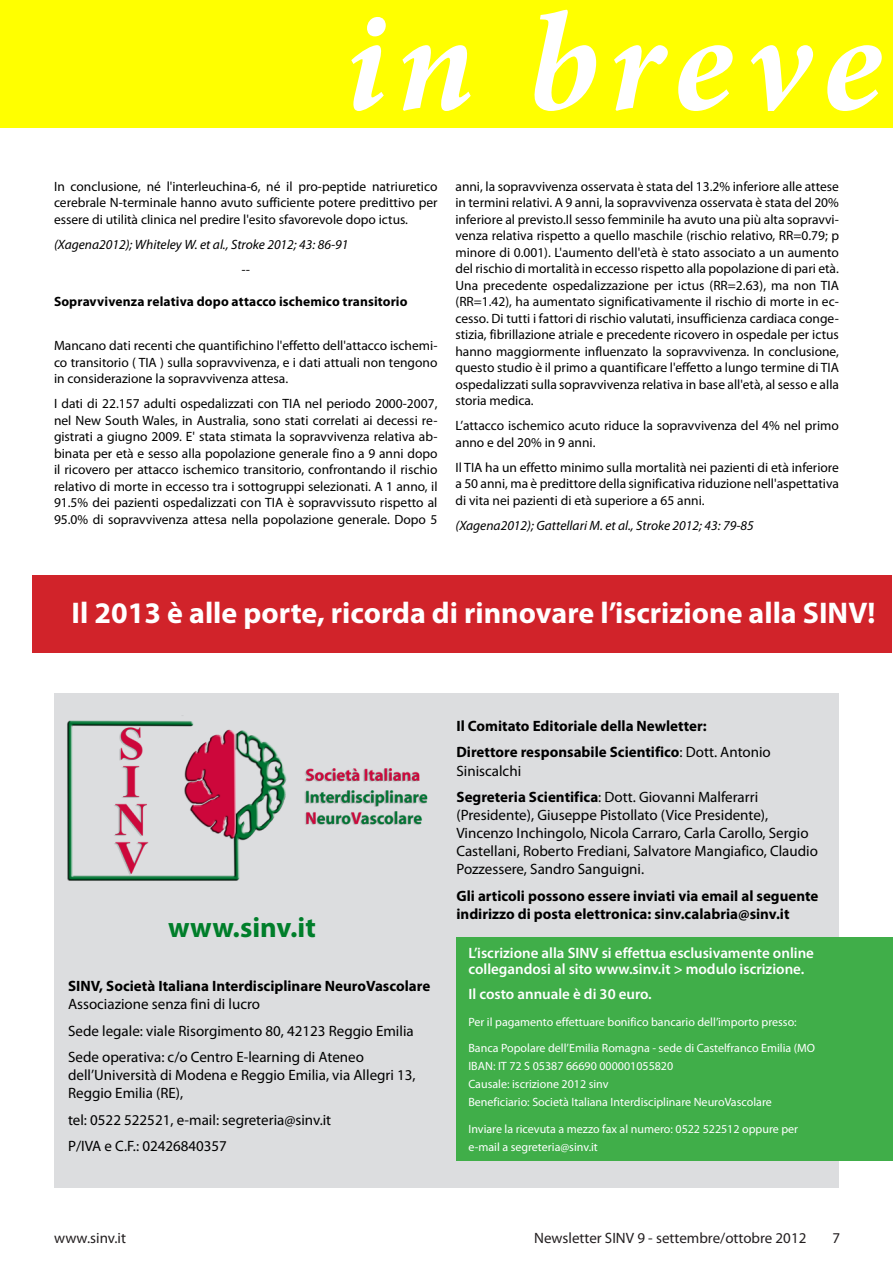
<style>
.page{position:relative;width:893px;height:1263px;background:#fff}
.page>*{position:absolute;margin:0;border:0;box-sizing:border-box;transform-origin:0 0}
.t1{font:italic 700 141.6px "Minion Pro";letter-spacing:.07em;color:#fff}
.t2{font:700 30px "Myriad Pro";color:#fff}
.testo{font:700 28.5px "Myriad Pro";color:#007e2a}
.testo-2{font:15px/18px "Myriad Pro";color:#000}
.testo-3{font:700 15px/18px "Myriad Pro";color:#000}
.testo-4{font:600 15px/16.5px "Myriad Pro";color:#fff}
.t3{font:15px "Myriad Pro";color:#231f20}
.testo-5{font:13.5px/16.5px "Myriad Pro";color:#000;text-align:justify}
.testo-6{font:italic 13.5px "Myriad Pro";color:#000}
.titolo_brevi{font:700 13.5px "Myriad Pro";letter-spacing:.01em;color:#000}
.testo-7{font:12px/18px "Myriad Pro";color:#fff}
.s1{font-weight:400}
.s2{font-weight:700}
</style>
<div class="page">
<div style="left:0;top:0;width:893px;height:128px;background:#ff0"></div>
<div style="left:54px;top:693px;width:785px;height:495px;background:#dcdddf"></div>
<div style="left:456px;top:937px;width:437px;height:224px;background:#40ae49"></div>
<img style="left:67px;top:715px;width:361px;height:166px">
<div style="left:32px;top:575px;width:860px;height:77px;background:#d1232a"></div>
<p class="t1" style="left:345px;top:-37px;width:538px">in breve</p>
<p class="testo-5" style="left:54px;top:178px;width:385px">In conclusione, né l'interleuchina-6, né il pro-peptide natriuretico cerebrale N-terminale hanno avuto sufficiente potere predittivo per essere di utilità clinica nel predire l'esito sfavorevole dopo ictus.</p>
<p class="testo-6" style="left:54px;top:236px;width:296px">(Xagena2012); Whiteley W. et al., Stroke 2012; 43: 86-91</p>
<p class="testo-6" style="left:242px;top:261px;width:10px">--</p>
<p class="titolo_brevi" style="left:54px;top:292px;width:355px">Sopravvivenza relativa dopo attacco ischemico transitorio</p>
<p class="testo-5" style="left:54px;top:337px;width:385px">Mancano dati recenti che quantifichino l'effetto dell'attacco ischemi&shy;co transitorio ( TIA ) sulla sopravvivenza, e i dati attuali non tengono in considerazione la sopravvivenza attesa.</p>
<p class="testo-5" style="left:54px;top:395px;width:385px">I dati di 22.157 adulti ospedalizzati con TIA nel periodo 2000-2007, nel New South Wales, in Australia, sono stati correlati ai decessi re&shy;gistrati a giugno 2009. E' stata stimata la sopravvivenza relativa ab&shy;binata per età e sesso alla popolazione generale fino a 9 anni dopo il ricovero per attacco ischemico transitorio, confrontando il rischio relativo di morte in eccesso tra i sottogruppi selezionati. A 1 anno, il 91.5% dei pazienti ospedalizzati con TIA è sopravvissuto rispetto al 95.0% di sopravvivenza attesa nella popolazione generale. Dopo 5</p>
<p class="testo-5" style="left:455px;top:178px;width:385px">anni, la sopravvivenza osservata è stata del 13.2% inferiore alle attese in termini relativi. A 9 anni, la sopravvivenza osservata è stata del 20% inferiore al previsto.Il sesso femminile ha avuto una più alta sopravvi&shy;venza relativa rispetto a quello maschile (rischio relativo, RR=0.79; p minore di 0.001). L'aumento dell'età è stato associato a un aumento del rischio di mortalità in eccesso rispetto alla popolazione di pari età.<br>Una precedente ospedalizzazione per ictus (RR=2.63), ma non TIA (RR=1.42), ha aumentato significativamente il rischio di morte in ec&shy;cesso. Di tutti i fattori di rischio valutati, insufficienza cardiaca conge&shy;stizia, fibrillazione atriale e precedente ricovero in ospedale per ictus hanno maggiormente influenzato la sopravvivenza. In conclusione, questo studio è il primo a quantificare l'effetto a lungo termine di TIA ospedalizzati sulla sopravvivenza relativa in base all'età, al sesso e alla storia medica.</p>
<p class="testo-5" style="left:455px;top:417px;width:385px">L’attacco ischemico acuto riduce la sopravvivenza del 4% nel primo anno e del 20% in 9 anni.</p>
<p class="testo-5" style="left:455px;top:459px;width:385px">Il TIA ha un effetto minimo sulla mortalità nei pazienti di età inferiore a 50 anni, ma è predittore della significativa riduzione nell'aspettativa di vita nei pazienti di età superiore a 65 anni.</p>
<p class="testo-6" style="left:455px;top:517px;width:300px">(Xagena2012); Gattellari M. et al., Stroke 2012; 43: 79-85</p>
<p class="t2" style="left:72px;top:593px;width:805px">Il 2013 è alle porte, ricorda di rinnovare l’iscrizione alla SINV!</p>
<p class="testo" style="left:168px;top:909px;width:149px">www.sinv.it</p>
<p class="testo-3" style="left:68px;top:977px;width:364px">SINV, Società Italiana Interdisciplinare NeuroVascolare<br><span class="s1">Associazione senza fini di lucro</span></p>
<p class="testo-2" style="left:68px;top:1022px;width:347px">Sede legale: viale Risorgimento 80, 42123 Reggio Emilia</p>
<p class="testo-2" style="left:68px;top:1048px;width:349px">Sede operativa: c/o Centro E-learning di Ateneo dell’Università di Modena e Reggio Emilia, via Allegri 13,<br>Reggio Emilia (RE),</p>
<p class="testo-2" style="left:68px;top:1111px;width:265px">tel: 0522 522521, e-mail: segreteria@sinv.it</p>
<p class="testo-2" style="left:68px;top:1137px;width:160px">P/IVA e C.F.: 02426840357</p>
<p class="testo-3" style="left:456px;top:716px;width:252px">Il Comitato Editoriale della Newletter:</p>
<p class="testo-3" style="left:456px;top:743px;width:316px">Direttore responsabile Scientifico<span class="s1">: Dott. Antonio<br>Siniscalchi</span></p>
<p class="testo-2" style="left:456px;top:788px;width:363px"><span class="s2">Segreteria Scientifica</span>: Dott. Giovanni Malferarri (Presidente), Giuseppe Pistollato (Vice Presidente), Vincenzo Inchingolo, Nicola Carraro, Carla Carollo, Sergio Castellani, Roberto Frediani, Salvatore Mangiafico, Claudio Pozzessere, Sandro Sanguigni.</p>
<p class="testo-3" style="left:456px;top:886px;width:363px">Gli articoli possono essere inviati via email al seguente indirizzo di posta elettronica: sinv.calabria@sinv.it</p>
<p class="testo-4" style="left:468px;top:944px;width:347px">L’iscrizione alla SINV si effettua esclusivamente online collegandosi al sito www.sinv.it &gt; modulo iscrizione.</p>
<p class="testo-4" style="left:468px;top:985px;width:185px">Il costo annuale è di 30 euro.</p>
<p class="testo-7" style="left:468px;top:1012px;width:330px">Per il pagamento effettuare bonifico bancario dell’importo presso:</p>
<p class="testo-7" style="left:468px;top:1039px;width:348px">Banca Popolare dell’Emilia Romagna - sede di Castelfranco Emilia (MO IBAN: IT 72 S 05387 66690 000001055820<br>Causale: iscrizione 2012 sinv<br>Beneficiario: Società Italiana Interdisciplinare NeuroVascolare</p>
<p class="testo-7" style="left:468px;top:1119px;width:331px">Inviare la ricevuta a mezzo fax al numero: 0522 522512 oppure per e-mail a segreteria@sinv.it</p>
<p class="t3" style="left:54px;top:1229px;width:73px">www.sinv.it</p>
<p class="t3" style="left:534px;top:1229px;width:274px">Newsletter SINV 9 - settembre/ottobre 2012</p>
<p class="t3" style="left:832px;top:1229px;width:9px">7</p>
</div>
